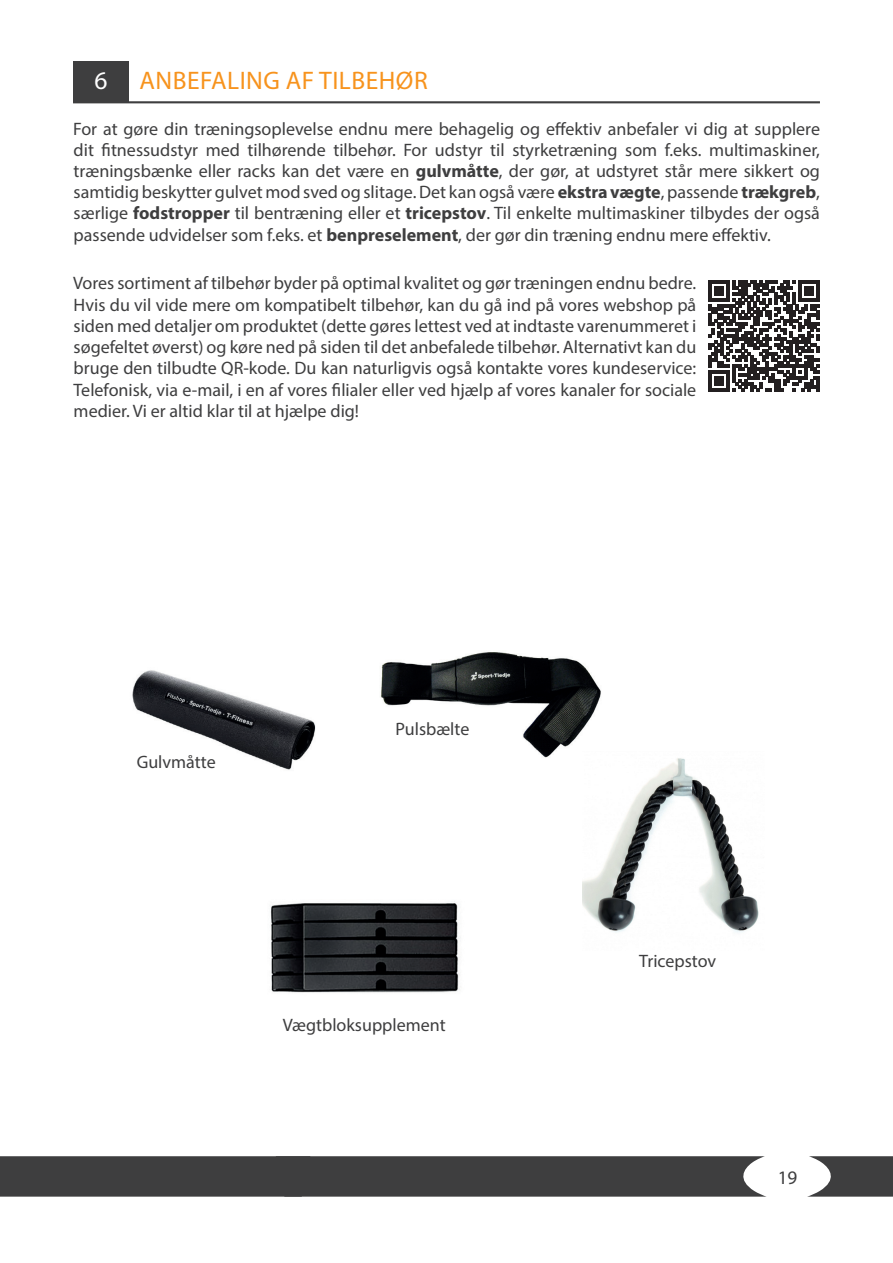
<style>
.page{position:relative;width:893px;height:1263px;background:#fff}
.page>*{position:absolute;margin:0;border:0;box-sizing:border-box;transform-origin:0 0}
.t1{font:25.5px "Myriad Pro";letter-spacing:.02em;color:#f7931d}
.t2{font:25.5px "Myriad Pro";color:#fff}
.t3{font:19.2px "Myriad Pro";color:#3e3e3f}
.t4{font:18px/21.1px "Myriad Pro";color:#3e3e3f;text-align:justify}
.s1{font-weight:700}
</style>
<div class="page">
<img style="left:132px;top:670px;width:184px;height:100px">
<img style="left:380px;top:652px;width:221px;height:106px">
<img style="left:270px;top:901px;width:190px;height:92px">
<img style="left:582px;top:751px;width:177px;height:182px">
<div style="left:0;top:1156px;width:765px;height:40px;background:#3e3e3f"></div>
<svg style="left:809px;top:1156px;width:84px;height:40px"></svg>
<svg style="left:708px;top:281px;width:111px;height:111px"></svg>
<hr style="left:816px;top:377px;width:3px;height:15px;background:#231f20">
<div style="left:73px;top:61px;width:55px;height:41px;background:#3e3e3f"></div>
<hr style="left:73px;top:101px;width:747px;height:2px;background:#3e3e3f">
<p class="t2" style="left:94px;top:65px;width:15px">6</p>
<p class="t1" style="left:139px;top:65px;width:290px">ANBEFALING AF TILBEHØR</p>
<p class="t4" style="left:73px;top:118px;width:748px">For at gøre din træningsoplevelse endnu mere behagelig og effektiv anbefaler vi dig at supplere dit fitnessudstyr med tilhørende tilbehør. For udstyr til styrketræning som f.eks. multimaskiner, træningsbænke eller racks kan det være en <span class="s1">gulvmåtte</span>, der gør, at udstyret står mere sikkert og samtidig beskytter gulvet mod sved og slitage. Det kan også være <span class="s1">ekstra vægte</span>, passende <span class="s1">trækgreb</span>, særlige <span class="s1">fodstropper</span> til bentræning eller et <span class="s1">tricepstov</span>. Til enkelte multimaskiner tilbydes der også passende udvidelser som f.eks. et <span class="s1">benpreselement</span>, der gør din træning endnu mere effektiv.</p>
<p class="t4" style="left:73px;top:273px;width:625px">Vores sortiment af tilbehør byder på optimal kvalitet og gør træningen endnu bedre.<br>Hvis du vil vide mere om kompatibelt tilbehør, kan du gå ind på vores webshop på siden med detaljer om produktet (dette gøres lettest ved at indtaste varenummeret i søgefeltet øverst) og køre ned på siden til det anbefalede tilbehør. Alternativt kan du bruge den tilbudte QR-kode. Du kan naturligvis også kontakte vores kundeservice:<br>Telefonisk, via e-mail, i en af vores filialer eller ved hjælp af vores kanaler for sociale medier. Vi er altid klar til at hjælpe dig!</p>
<p class="t4" style="left:137px;top:751px;width:80px">Gulvmåtte</p>
<p class="t4" style="left:396px;top:718px;width:75px">Pulsbælte</p>
<p class="t4" style="left:283px;top:1014px;width:164px">Vægtbloksupplement</p>
<p class="t4" style="left:639px;top:950px;width:78px">Tricepstov</p>
<p class="t3" style="left:778px;top:1166px;width:21px">19</p>
</div>
